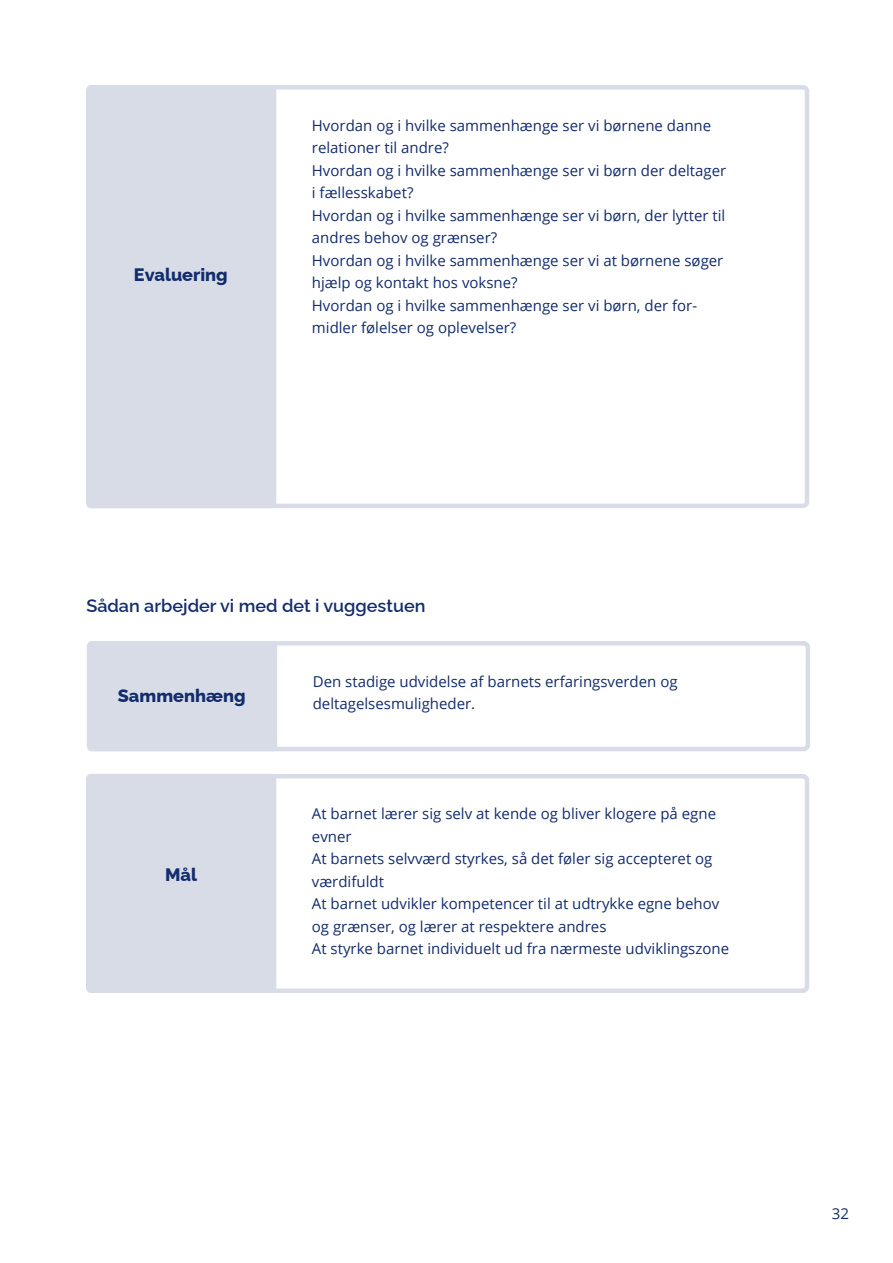
<style>
.page{position:relative;width:893px;height:1263px;background:#fff}
.page>*{position:absolute;margin:0;border:0;box-sizing:border-box;transform-origin:0 0}
.t1{font:600 18px "Raleway";color:#132c6c}
.t2{font:800 18px "Raleway";color:#132c6c}
.t3{font:15px/22.5px "Open Sans";color:#132c6d}
</style>
<div class="page">
<div style="left:86px;top:85px;width:723px;height:423px;border:4px solid #d8dce7;border-radius:4px"></div>
<div style="left:86px;top:85px;width:190px;height:423px;background:#d8dce7;border-radius:4px"></div>
<div style="left:87px;top:641px;width:723px;height:110px;border:4px solid #d8dce7;border-radius:4px"></div>
<div style="left:87px;top:641px;width:190px;height:110px;background:#d8dce7;border-radius:4px"></div>
<div style="left:86px;top:774px;width:723px;height:219px;border:4px solid #d8dce7;border-radius:4px"></div>
<div style="left:86px;top:774px;width:190px;height:219px;background:#d8dce7;border-radius:4px"></div>
<p class="t2" style="left:134px;top:261px;width:95px">Evaluering</p>
<p class="t3" style="left:312px;top:113px;width:416px">Hvordan og i hvilke sammenhænge ser vi børnene danne relationer til andre?<br>Hvordan og i hvilke sammenhænge ser vi børn der deltager i fællesskabet?<br>Hvordan og i hvilke sammenhænge ser vi børn, der lytter til andres behov og grænser?<br>Hvordan og i hvilke sammenhænge ser vi at børnene søger hjælp og kontakt hos voksne?<br>Hvordan og i hvilke sammenhænge ser vi børn, der for&shy;midler følelser og oplevelser?</p>
<p class="t1" style="left:86px;top:591px;width:341px">Sådan arbejder vi med det i vuggestuen</p>
<p class="t2" style="left:118px;top:681px;width:129px">Sammenhæng</p>
<p class="t2" style="left:165px;top:860px;width:33px">Mål</p>
<p class="t3" style="left:313px;top:669px;width:366px">Den stadige udvidelse af barnets erfaringsverden og deltagelsesmuligheder.</p>
<p class="t3" style="left:312px;top:802px;width:419px">At barnet lærer sig selv at kende og bliver klogere på egne evner<br>At barnets selvværd styrkes, så det føler sig accepteret og værdifuldt<br>At barnet udvikler kompetencer til at udtrykke egne behov og grænser, og lærer at respektere andres<br>At styrke barnet individuelt ud fra nærmeste udviklingszone</p>
<p class="t3" style="left:832px;top:1202px;width:19px">32</p>
</div>
